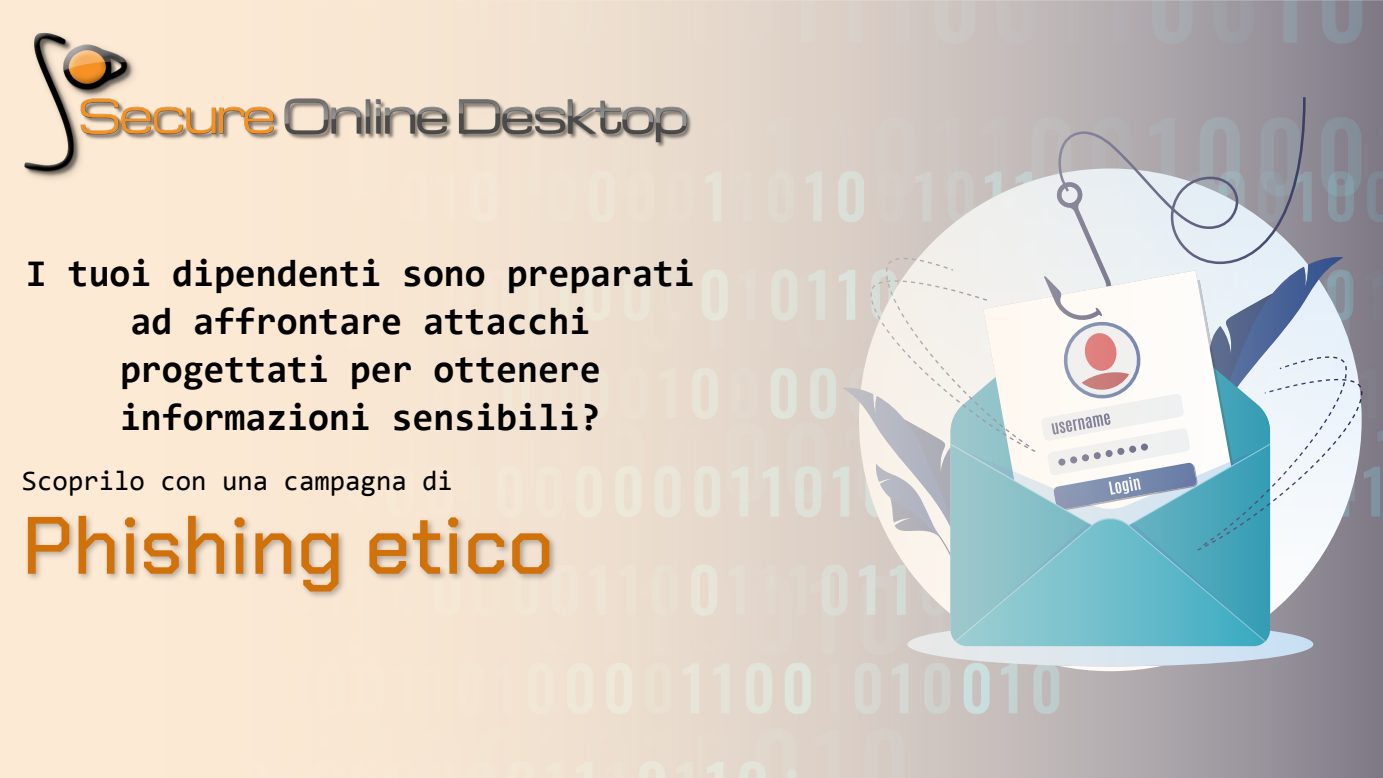
<style>
.page{position:relative;width:1383px;height:778px;background:#fff}
.page>*{position:absolute;margin:0;border:0;box-sizing:border-box;transform-origin:0 0}
.t1{font:500 81px "Chakra Petch";color:#d1710a}
.t2{font:700 38px/48px "Consolas";color:#000;text-align:center}
.t3{font:28px "Consolas";color:#000}
</style>
<div class="page">
<img style="left:0;top:0;width:1382px;height:778px">
<svg style="left:859px;top:646px;width:502px;height:25px;background:#b5b1b3"></svg>
<svg style="left:907px;top:622px;width:406px;height:44px;background:#d9e5ee"></svg>
<svg style="left:842px;top:97px;width:520px;height:549px"></svg>
<img style="left:24px;top:512px;width:534px;height:88px">
<img style="left:22px;top:29px;width:669px;height:155px">
<p class="t2" style="left:26px;top:253px;width:670px">I tuoi dipendenti sono preparati ad affrontare attacchi progettati per ottenere informazioni sensibili?</p>
<p class="t3" style="left:22px;top:469px;width:433px">Scoprilo con una campagna di</p>
<h1 class="t1" style="left:22px;top:493px;width:534px">Phishing etico</h1>
</div>
